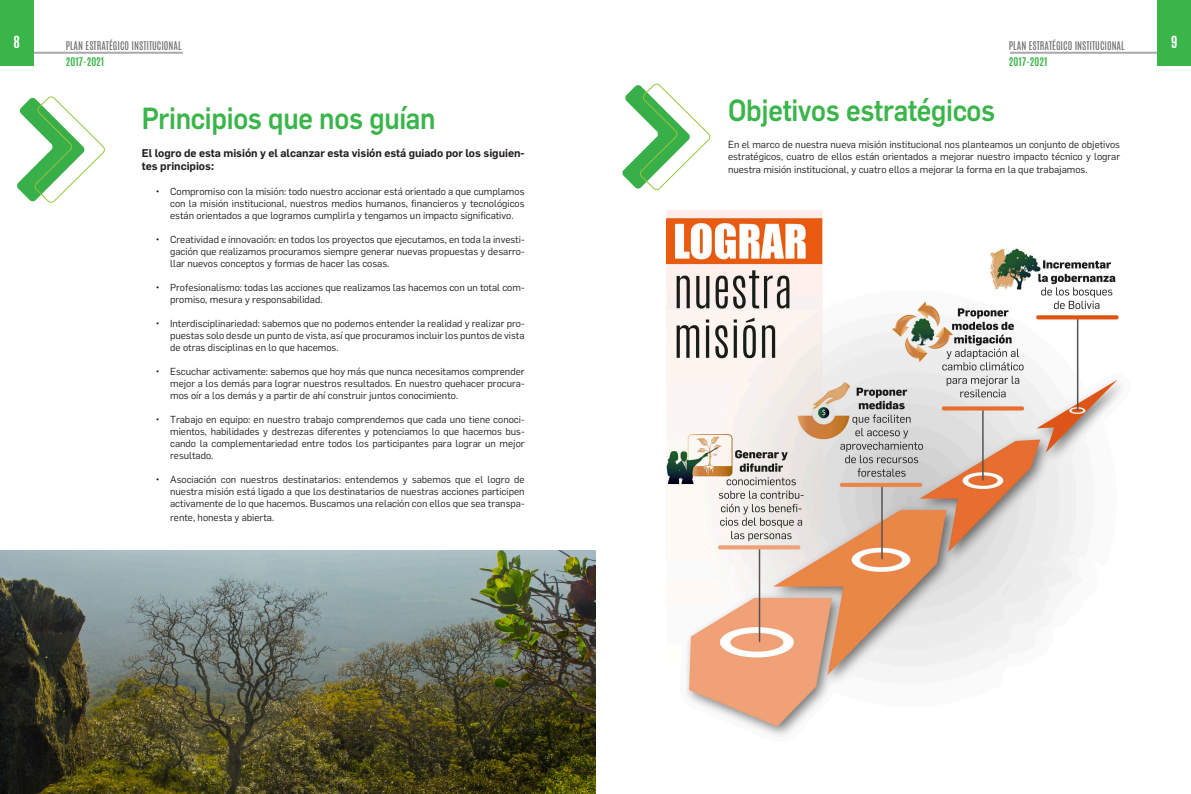
<style>
.page{position:relative;width:1191px;height:794px;background:#fff}
.page>*{position:absolute;margin:0;border:0;box-sizing:border-box;transform-origin:0 0}
.t1{font:500 30px "Flama";letter-spacing:-.01em;color:#3ab54a;scale:.9 1}
.t2{font:700 14px "Antonio";color:#fff}
.t3{font:600 11px/13.2px "Flama";color:#231f20}
.t4{font:10px/12px "Flama";color:#231f20;text-align:justify}
.t5{font:10px "Antonio";color:#6c6d70}
.t6{font:700 10px "Antonio";color:#3ab54a}
</style>
<div class="page">
<hr style="left:29px;top:52px;width:154px;height:2px;background:#a8a9ad">
<div style="left:0;top:0;width:33px;height:65px;background:#3ab54a"></div>
<hr style="left:1010px;top:52px;width:153px;height:2px;background:#a8a9ad">
<div style="left:1157px;top:0;width:34px;height:65px;background:#3ab54a"></div>
<svg style="left:17px;top:96px;width:88px;height:107px"></svg>
<img style="left:0;top:550px;width:595px;height:244px">
<img style="left:666px;top:211px;width:455px;height:525px">
<svg style="left:622px;top:83px;width:89px;height:107px"></svg>
<h2 class="t2" style="left:13px;top:31px;width:8px">8</h2>
<p class="t5" style="left:1009px;top:38px;width:117px">PLAN ESTRATÉGICO INSTITUCIONAL</p>
<p class="t6" style="left:1009px;top:54px;width:40px">2017-2021</p>
<p class="t5" style="left:66px;top:38px;width:117px">PLAN ESTRATÉGICO INSTITUCIONAL</p>
<p class="t6" style="left:66px;top:54px;width:40px">2017-2021</p>
<p class="t1" style="left:142px;top:97px;width:328px">Principios que nos guían</p>
<p class="t3" style="left:142px;top:145px;width:384px">El logro de esta misión y el alcanzar esta visión está guiado por los siguien&shy;tes principios:</p>
<p class="t4" style="left:170px;top:185px;width:356px;text-indent:-14px">• Compromiso con la misión: todo nuestro accionar está orientado a que cumplamos con la misión institucional, nuestros medios humanos, financieros y tecnológicos están orientados a que logramos cumplirla y tengamos un impacto significativo.</p>
<p class="t4" style="left:170px;top:233px;width:356px;text-indent:-14px">• Creatividad e innovación: en todos los proyectos que ejecutamos, en toda la investi&shy;gación que realizamos procuramos siempre generar nuevas propuestas y desarro&shy;llar nuevos conceptos y formas de hacer las cosas.</p>
<p class="t4" style="left:170px;top:281px;width:356px;text-indent:-14px">• Profesionalismo: todas las acciones que realizamos las hacemos con un total com&shy;promiso, mesura y responsabilidad.</p>
<p class="t4" style="left:170px;top:317px;width:356px;text-indent:-14px">• Interdisciplinariedad: sabemos que no podemos entender la realidad y realizar pro&shy;puestas solo desde un punto de vista, así que procuramos incluir los puntos de vista de otras disciplinas en lo que hacemos.</p>
<p class="t4" style="left:170px;top:365px;width:356px;text-indent:-14px">• Escuchar activamente: sabemos que hoy más que nunca necesitamos comprender mejor a los demás para lograr nuestros resultados. En nuestro quehacer procura&shy;mos oír a los demás y a partir de ahí construir juntos conocimiento.</p>
<p class="t4" style="left:170px;top:413px;width:356px;text-indent:-14px">• Trabajo en equipo: en nuestro trabajo comprendemos que cada uno tiene conoci&shy;mientos, habilidades y destrezas diferentes y potenciamos lo que hacemos bus&shy;cando la complementariedad entre todos los participantes para lograr un mejor resultado.</p>
<p class="t4" style="left:170px;top:473px;width:356px;text-indent:-14px">• Asociación con nuestros destinatarios: entendemos y sabemos que el logro de nuestra misión está ligado a que los destinatarios de nuestras acciones participen activamente de lo que hacemos. Buscamos una relación con ellos que sea transpa-</p>
<p class="t4" style="left:170px;top:510px;width:106px">rente, honesta y abierta.</p>
<p class="t1" style="left:728px;top:89px;width:298px">Objetivos estratégicos</p>
<p class="t4" style="left:728px;top:137px;width:393px">En el marco de nuestra nueva misión institucional nos planteamos un conjunto de objetivos estratégicos, cuatro de ellos están orientados a mejorar nuestro impacto técnico y lograr</p>
<p class="t4" style="left:728px;top:163px;width:361px">nuestra misión institucional, y cuatro ellos a mejorar la forma en la que trabajamos.</p>
<h2 class="t2" style="left:1171px;top:31px;width:8px">9</h2>
</div>
